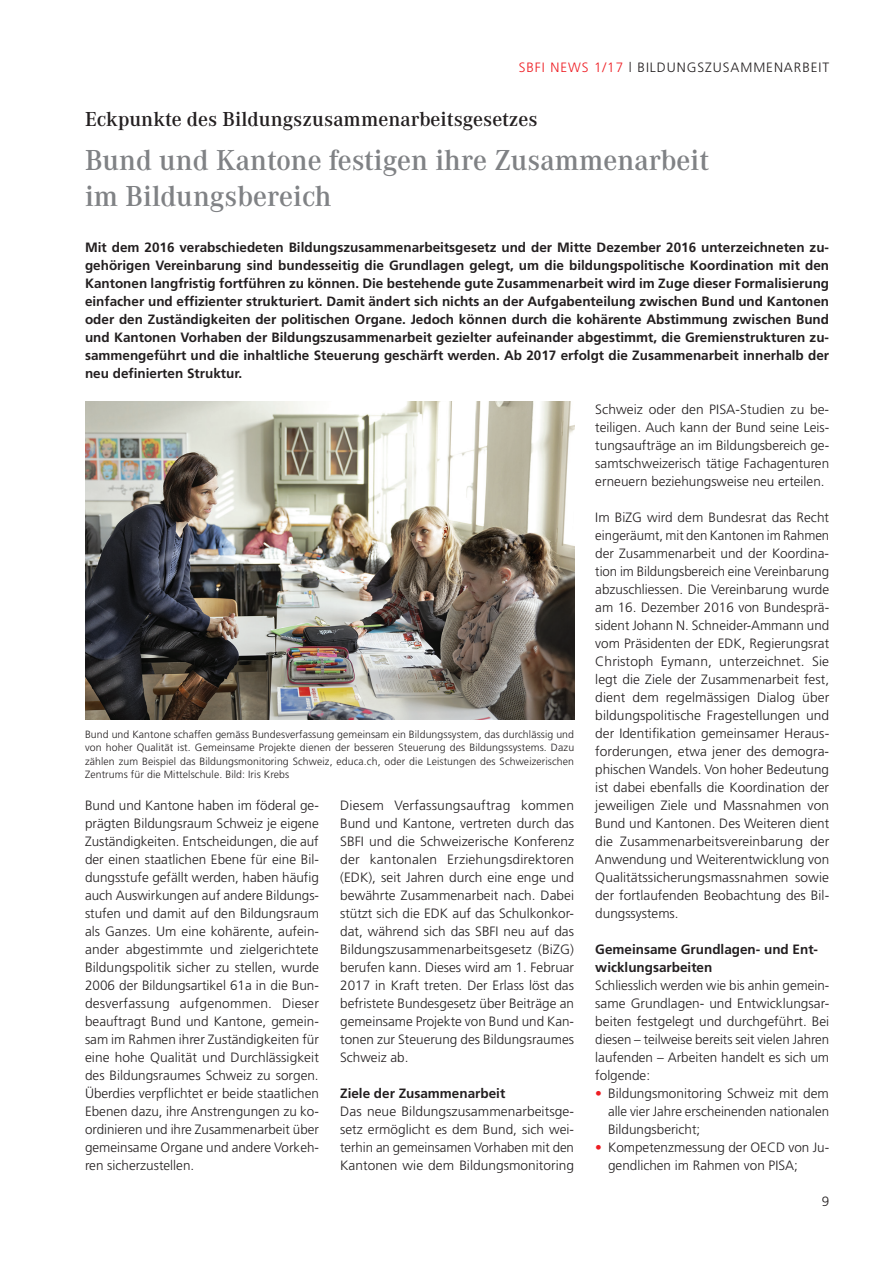
<style>
.page{position:relative;width:893px;height:1263px;background:#fff}
.page>*{position:absolute;margin:0;border:0;box-sizing:border-box;transform-origin:0 0}
.t1{font:30px/36px "Corporate ATOT Dem";color:#808285}
.t2{font:21px "Corporate ATOT Dem";color:#231f20}
.t3{font:300 13.5px/18px "Frutiger LT Std";color:#231f20;text-align:justify}
.t4{font:700 13.5px/18px "Frutiger LT Std";color:#231f20;text-align:justify}
.t5{font:300 13.5px "Frutiger LT Std";letter-spacing:.07em;color:#ee1d23}
.t6{font:300 10.5px/13.5px "Frutiger LT Std";letter-spacing:.01em;color:#231f20;text-align:justify}
.s1{color:#ee1d23}
</style>
<div class="page">
<img style="left:85px;top:401px;width:489px;height:319px">
<p class="t5" style="left:519px;top:60px;width:52px">SBFI News</p>
<p class="t3" style="left:594px;top:59px;width:62px"><span class="s1">1/17</span> l Bildungszusammenarbeit</p>
<h2 class="t2" style="left:85px;top:107px;width:454px">Eckpunkte des Bildungszusammenarbeitsgesetzes</h2>
<h1 class="t1" style="left:85px;top:143px;width:625px">Bund und Kantone festigen ihre Zusammenarbeit im Bildungsbereich</h1>
<p class="t4" style="left:85px;top:238px;width:746px">Mit dem 2016 verabschiedeten Bildungszusammenarbeitsgesetz und der Mitte Dezember 2016 unterzeichneten zu&shy;gehörigen Vereinbarung sind bundesseitig die Grundlagen gelegt, um die bildungspolitische Koordination mit den Kantonen langfristig fortführen zu können. Die bestehende gute Zusammenarbeit wird im Zuge dieser Formalisierung einfacher und effizienter strukturiert. Damit ändert sich nichts an der Aufgabenteilung zwischen Bund und Kantonen oder den Zuständigkeiten der politischen Organe. Jedoch können durch die kohärente Abstimmung zwischen Bund und Kantonen Vorhaben der Bildungszusammenarbeit gezielter aufeinander abgestimmt, die Gremienstrukturen zu&shy;sammengeführt und die inhaltliche Steuerung geschärft werden. Ab 2017 erfolgt die Zusammenarbeit innerhalb der neu definierten Struktur.</p>
<p class="t6" style="left:85px;top:727px;width:491px">Bund und Kantone schaffen gemäss Bundesverfassung gemeinsam ein Bildungssystem, das durchlässig und von hoher Qualität ist. Gemeinsame Projekte dienen der besseren Steuerung des Bildungssystems. Dazu zählen zum Beispiel das Bildungsmonitoring Schweiz, educa.ch, oder die Leistungen des Schweizerischen Zentrums für die Mittelschule. Bild: Iris Krebs</p>
<p class="t3" style="left:340px;top:797px;width:236px">Diesem Verfassungsauftrag kommen Bund und Kantone, vertreten durch das SBFI und die Schweizerische Konferenz der kantonalen Erziehungsdirektoren (EDK), seit Jahren durch eine enge und bewährte Zusammenarbeit nach. Dabei stützt sich die EDK auf das Schulkonkor&shy;dat, während sich das SBFI neu auf das Bildungszusammenarbeitsgesetz (BiZG) berufen kann. Dieses wird am 1. Februar 2017 in Kraft treten. Der Erlass löst das befristete Bundesgesetz über Beiträge an gemeinsame Projekte von Bund und Kan&shy;tonen zur Steuerung des Bildungsraumes Schweiz ab.</p>
<p class="t4" style="left:340px;top:1084px;width:167px">Ziele der Zusammenarbeit</p>
<p class="t3" style="left:340px;top:1103px;width:235px">Das neue Bildungszusammenarbeitsge&shy;setz ermöglicht es dem Bund, sich wei&shy;terhin an gemeinsamen Vorhaben mit den Kantonen wie dem Bildungsmonitoring</p>
<p class="t3" style="left:85px;top:797px;width:235px">Bund und Kantone haben im föderal ge&shy;prägten Bildungsraum Schweiz je eigene Zuständigkeiten. Entscheidungen, die auf der einen staatlichen Ebene für eine Bil&shy;dungsstufe gefällt werden, haben häufig auch Auswirkungen auf andere Bildungs&shy;stufen und damit auf den Bildungsraum als Ganzes. Um eine kohärente, aufein&shy;ander abgestimmte und zielgerichtete Bildungspolitik sicher zu stellen, wurde 2006 der Bildungsartikel 61a in die Bun&shy;desverfassung aufgenommen. Dieser beauftragt Bund und Kantone, gemein&shy;sam im Rahmen ihrer Zuständigkeiten für eine hohe Qualität und Durchlässigkeit des Bildungsraumes Schweiz zu sorgen.<br>Überdies verpflichtet er beide staatlichen Ebenen dazu, ihre Anstrengungen zu ko&shy;ordinieren und ihre Zusammenarbeit über gemeinsame Organe und andere Vorkeh&shy;ren sicherzustellen.</p>
<p class="t3" style="left:595px;top:401px;width:235px">Schweiz oder den PISA-Studien zu be&shy;teiligen. Auch kann der Bund seine Leis&shy;tungsaufträge an im Bildungsbereich ge&shy;samtschweizerisch tätige Fachagenturen erneuern beziehungsweise neu erteilen.</p>
<p class="t3" style="left:595px;top:509px;width:235px">Im BiZG wird dem Bundesrat das Recht eingeräumt, mit den Kantonen im Rahmen der Zusammenarbeit und der Koordina&shy;tion im Bildungsbereich eine Vereinbarung abzuschliessen. Die Vereinbarung wurde am 16. Dezember 2016 von Bundesprä&shy;sident Johann N. Schneider-Ammann und vom Präsidenten der EDK, Regierungsrat Christoph Eymann, unterzeichnet. Sie legt die Ziele der Zusammenarbeit fest, dient dem regelmässigen Dialog über bildungspolitische Fragestellungen und der Identifikation gemeinsamer Heraus&shy;forderungen, etwa jener des demogra&shy;phischen Wandels. Von hoher Bedeutung ist dabei ebenfalls die Koordination der jeweiligen Ziele und Massnahmen von Bund und Kantonen. Des Weiteren dient die Zusammenarbeitsvereinbarung der Anwendung und Weiterentwicklung von Qualitätssicherungsmassnahmen sowie der fortlaufenden Beobachtung des Bil&shy;dungssystems.</p>
<p class="t4" style="left:595px;top:940px;width:224px">Gemeinsame Grundlagen- und Ent&shy;wicklungsarbeiten</p>
<p class="t3" style="left:595px;top:977px;width:235px">Schliesslich werden wie bis anhin gemein&shy;same Grundlagen- und Entwicklungsar&shy;beiten festgelegt und durchgeführt. Bei diesen – teilweise bereits seit vielen Jahren laufenden – Arbeiten handelt es sich um folgende:</p>
<p class="t3" style="left:608px;top:1085px;width:223px;text-indent:-13px"><span class="s1">•</span> Bildungsmonitoring Schweiz mit dem alle vier Jahre erscheinenden nationalen Bildungsbericht;</p>
<p class="t3" style="left:608px;top:1139px;width:223px;text-indent:-13px"><span class="s1">•</span> Kompetenzmessung der OECD von Ju&shy;gendlichen im Rahmen von PISA;</p>
<p class="t3" style="left:822px;top:1193px;width:9px">9</p>
</div>
